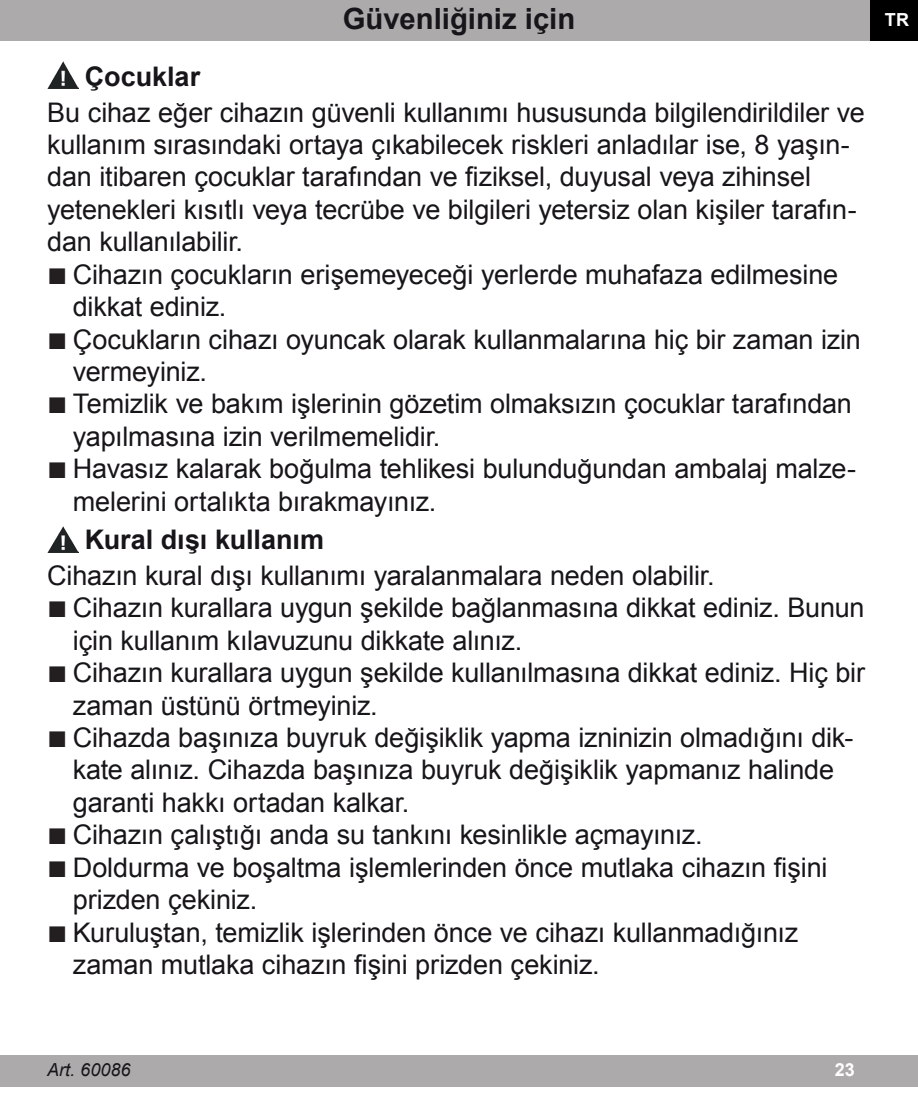
<style>
.page{position:relative;width:918px;height:1109px;background:#fff}
.page>*{position:absolute;margin:0;border:0;box-sizing:border-box;transform-origin:0 0}
.t1{font:700 29.25px "Arial";color:#17151a}
.t2{font:27px/32.4px "Arial";letter-spacing:-.005em;color:#17151a}
.t3{font:700 27px "Arial";color:#17151a}
.t4{font:italic 18px "Arial";color:#17151a}
.t5{font:700 18px "Arial";color:#fff}
.s1{font-size:33.75px;color:#231f20}
</style>
<div class="page">
<div style="left:0;top:0;width:917px;height:41px;background:#adaaab"></div>
<div style="left:870px;top:0;width:47px;height:41px;background:#000001"></div>
<div style="left:0;top:1055px;width:917px;height:32px;background:#adaaab"></div>
<img style="left:48px;top:62px;width:30px;height:26px">
<img style="left:47px;top:526px;width:31px;height:27px">
<p class="t1" style="left:342px;top:-1px;width:234px">Güvenliğiniz için</p>
<p class="t3" style="left:85px;top:59px;width:117px">Çocuklar</p>
<p class="t2" style="left:47px;top:96px;width:818px">Bu cihaz eğer cihazın güvenli kullanımı hususunda bilgilendirildiler ve kullanım sırasındaki ortaya çıkabilecek riskleri anladılar ise, 8 yaşın&shy;dan itibaren çocuklar tarafından ve fiziksel, duyusal veya zihinsel yetenekleri kısıtlı veya tecrübe ve bilgileri yetersiz olan kişiler tarafın&shy;dan kullanılabilir.</p>
<p class="t2" style="left:73px;top:258px;width:766px;text-indent:-26px"><span class="s1">■</span> Cihazın çocukların erişemeyeceği yerlerde muhafaza edilmesine dikkat ediniz.</p>
<p class="t2" style="left:73px;top:323px;width:789px;text-indent:-26px"><span class="s1">■</span> Çocukların cihazı oyuncak olarak kullanmalarına hiç bir zaman izin vermeyiniz.</p>
<p class="t2" style="left:73px;top:388px;width:780px;text-indent:-26px"><span class="s1">■</span> Temizlik ve bakım işlerinin gözetim olmaksızın çocuklar tarafından yapılmasına izin verilmemelidir.</p>
<p class="t2" style="left:73px;top:453px;width:784px;text-indent:-26px"><span class="s1">■</span> Havasız kalarak boğulma tehlikesi bulunduğundan ambalaj malze&shy;melerini ortalıkta bırakmayınız.</p>
<p class="t3" style="left:85px;top:522px;width:241px">Kural dışı kullanım</p>
<p class="t2" style="left:47px;top:559px;width:668px">Cihazın kural dışı kullanımı yaralanmalara neden olabilir.</p>
<p class="t2" style="left:73px;top:592px;width:793px;text-indent:-26px"><span class="s1">■</span> Cihazın kurallara uygun şekilde bağlanmasına dikkat ediniz. Bunun için kullanım kılavuzunu dikkate alınız.</p>
<p class="t2" style="left:73px;top:657px;width:793px;text-indent:-26px"><span class="s1">■</span> Cihazın kurallara uygun şekilde kullanılmasına dikkat ediniz. Hiç bir zaman üstünü örtmeyiniz.</p>
<p class="t2" style="left:73px;top:721px;width:782px;text-indent:-26px"><span class="s1">■</span> Cihazda başınıza buyruk değişiklik yapma izninizin olmadığını dik&shy;kate alınız. Cihazda başınıza buyruk değişiklik yapmanız halinde garanti hakkı ortadan kalkar.</p>
<p class="t2" style="left:47px;top:819px;width:656px"><span class="s1">■</span> Cihazın çalıştığı anda su tankını kesinlikle açmayınız.</p>
<p class="t2" style="left:73px;top:851px;width:756px;text-indent:-26px"><span class="s1">■</span> Doldurma ve boşaltma işlemlerinden önce mutlaka cihazın fişini prizden çekiniz.</p>
<p class="t2" style="left:73px;top:916px;width:726px;text-indent:-26px"><span class="s1">■</span> Kuruluştan, temizlik işlerinden önce ve cihazı kullanmadığınız zaman mutlaka cihazın fişini prizden çekiniz.</p>
<p class="t5" style="left:884px;top:7px;width:25px">TR</p>
<p class="t4" style="left:47px;top:1058px;width:85px">Art. 60086</p>
<p class="t5" style="left:834px;top:1058px;width:22px">23</p>
</div>
